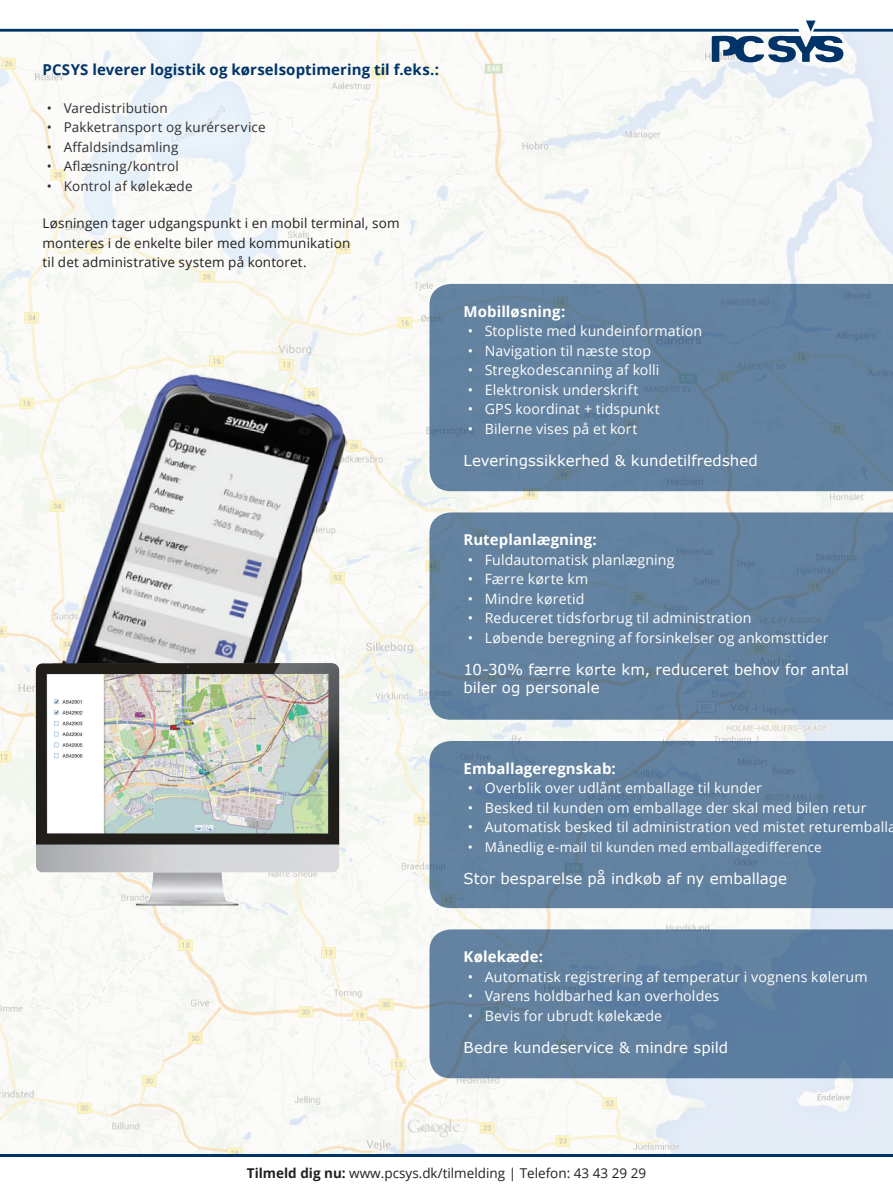
<style>
.page{position:relative;width:893px;height:1191px;background:#fff}
.page>*{position:absolute;margin:0;border:0;box-sizing:border-box;transform-origin:0 0}
.t1{font:15px/18px "Verdana";letter-spacing:.005em;color:#fff}
.t2{font:700 15px "Open Sans";letter-spacing:.005em;color:#fff}
.t3{font:700 15px "Open Sans";letter-spacing:.01em;color:#003367}
.t4{font:14.1px "Open Sans";letter-spacing:.01em;color:#fff}
.t5{font:13.5px/19.5px "Open Sans";letter-spacing:.01em;color:#231f20}
.t6{font:13.5px "Open Sans";letter-spacing:.01em;color:#312f30}
.t7{font:13.5px "Open Sans";letter-spacing:.01em;color:#fff}
.s1{font-weight:700}
</style>
<div class="page">
<img style="left:0;top:62px;width:893px;height:1092px">
<svg style="left:0;top:21px;width:893px;height:41px"></svg>
<hr style="left:0;top:1154px;width:893px;height:3px;background:#003367">
<svg style="left:429px;top:512px;width:464px;height:207px;background:#63819f"></svg>
<svg style="left:429px;top:741px;width:464px;height:167px;background:#61809f"></svg>
<svg style="left:429px;top:929px;width:464px;height:149px;background:#6080a0"></svg>
<svg style="left:429px;top:284px;width:464px;height:207px;background:#6482a0"></svg>
<img style="left:47px;top:363px;width:306px;height:294px">
<img style="left:20px;top:657px;width:347px;height:273px">
<p class="t3" style="left:43px;top:59px;width:398px">PCSYS leverer logistik og kørselsoptimering til f.eks.:</p>
<p class="t6" style="left:47px;top:99px;width:123px">• Varedistribution</p>
<p class="t6" style="left:47px;top:118px;width:220px">• Pakketransport og kurérservice</p>
<p class="t6" style="left:47px;top:138px;width:133px">• Affaldsindsamling</p>
<p class="t6" style="left:47px;top:157px;width:133px">• Aflæsning/kontrol</p>
<p class="t6" style="left:47px;top:177px;width:147px">• Kontrol af kølekæde</p>
<p class="t5" style="left:43px;top:213px;width:359px">Løsningen tager udgangspunkt i en mobil terminal, som monteres i de enkelte biler med kommunikation<br>til det administrative system på kontoret.</p>
<p class="t2" style="left:463px;top:301px;width:103px">Mobilløsning:</p>
<p class="t4" style="left:468px;top:321px;width:236px">• Stopliste med kundeinformation</p>
<p class="t4" style="left:468px;top:341px;width:185px">• Navigation til næste stop</p>
<p class="t4" style="left:468px;top:360px;width:193px">• Stregkodescanning af kolli</p>
<p class="t4" style="left:468px;top:380px;width:172px">• Elektronisk underskrift</p>
<p class="t4" style="left:468px;top:399px;width:194px">• GPS koordinat + tidspunkt</p>
<p class="t4" style="left:468px;top:419px;width:171px">• Bilerne vises på et kort</p>
<p class="t1" style="left:463px;top:452px;width:296px">Leveringssikkerhed &amp; kundetilfredshed</p>
<p class="t2" style="left:463px;top:529px;width:135px">Ruteplanlægning:</p>
<p class="t4" style="left:468px;top:550px;width:208px">• Fuldautomatisk planlægning</p>
<p class="t4" style="left:468px;top:569px;width:122px">• Færre kørte km</p>
<p class="t4" style="left:468px;top:589px;width:118px">• Mindre køretid</p>
<p class="t4" style="left:468px;top:608px;width:285px">• Reduceret tidsforbrug til administration</p>
<p class="t4" style="left:468px;top:628px;width:362px">• Løbende beregning af forsinkelser og ankomsttider</p>
<p class="t1" style="left:463px;top:661px;width:387px">10-30% færre kørte km, reduceret behov for antal biler og personale</p>
<p class="t2" style="left:463px;top:757px;width:154px">Emballageregnskab:</p>
<p class="t4" style="left:468px;top:778px;width:296px">• Overblik over udlånt emballage til kunder</p>
<p class="t4" style="left:468px;top:798px;width:400px">• Besked til kunden om emballage der skal med bilen retur</p>
<p class="t4" style="left:468px;top:817px;width:430px">• Automatisk besked til administration ved mistet returemballa</p>
<p class="t7" style="left:468px;top:837px;width:356px">• Månedlig e-mail til kunden med emballagedifference</p>
<p class="t1" style="left:463px;top:870px;width:325px">Stor besparelse på indkøb af ny emballage</p>
<p class="t2" style="left:463px;top:946px;width:81px">Kølekæde:</p>
<p class="t4" style="left:468px;top:967px;width:401px">• Automatisk registrering af temperatur i vognens kølerum</p>
<p class="t4" style="left:468px;top:986px;width:253px">• Varens holdbarhed kan overholdes</p>
<p class="t4" style="left:468px;top:1006px;width:196px">• Bevis for ubrudt kølekæde</p>
<p class="t1" style="left:463px;top:1038px;width:266px">Bedre kundeservice &amp; mindre spild</p>
<p class="t5" style="left:247px;top:1163px;width:401px"><span class="s1">Tilmeld dig nu:</span> www.pcsys.dk/tilmelding | Telefon: 43 43 29 29</p>
</div>
